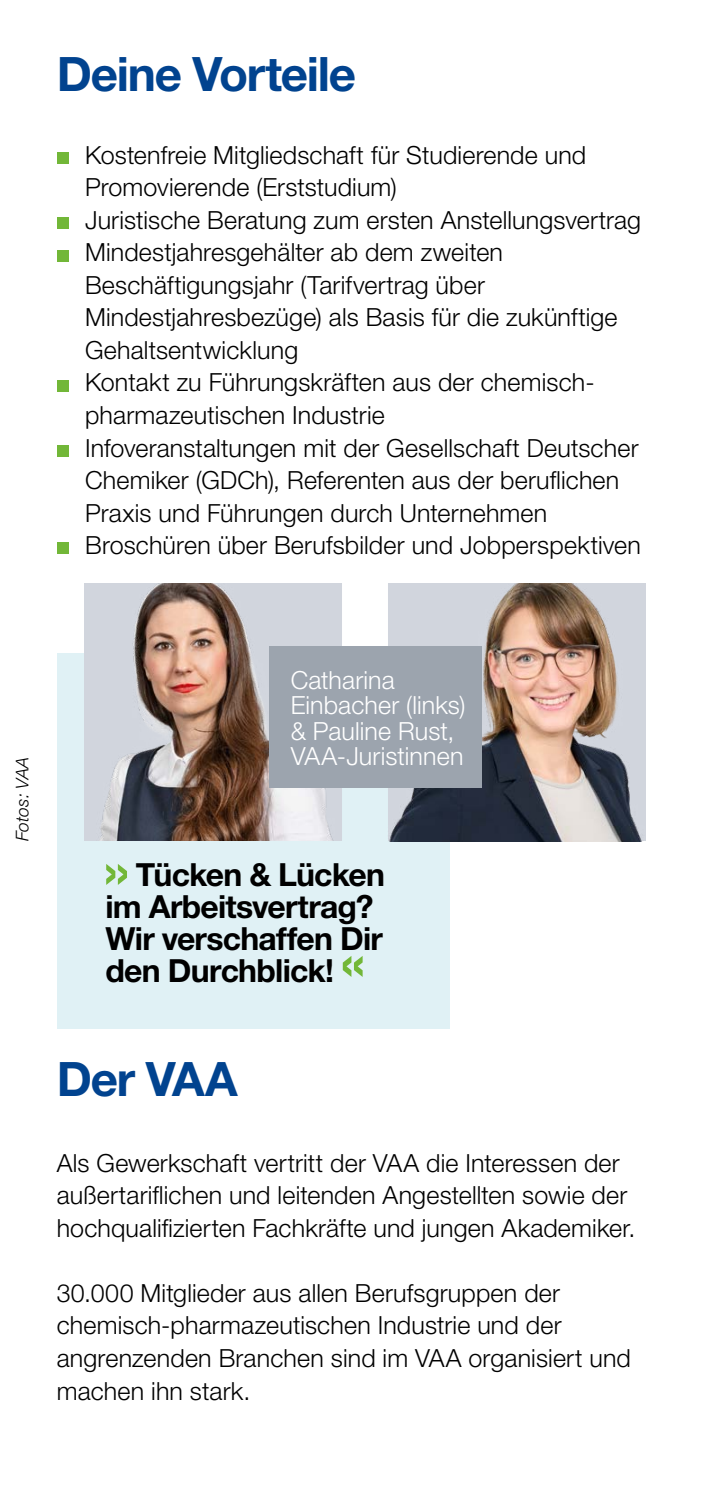
<style>
.page{position:relative;width:702px;height:1489px;background:#fff}
.page>*{position:absolute;margin:0;border:0;box-sizing:border-box;transform-origin:0 0}
.Headline_Flyer{font:700 47.5px "Helvetica Neue LT Pro";letter-spacing:-.025em;color:#01438f}
.Zitat_12_75pt_Flyer{font:700 32px/32px "Helvetica Neue LT Pro";letter-spacing:-.025em;color:#000}
.Bulletpoint{font:300 25px/32.5px "Helvetica Neue LT Pro";letter-spacing:.005em;color:#000}
.Copy{font:300 25px/32.5px "Helvetica Neue LT Pro";letter-spacing:.005em;color:#000}
.Copy_weiß_ohne_Grundlinienraster{font:300 25px/25px "Helvetica Neue LT Pro";letter-spacing:.005em;color:#fff}
.t1{font:italic 300 17.5px "Helvetica Neue LT Pro";color:#000}
</style>
<div class="page">
<div style="left:57px;top:152px;width:11px;height:12px;background:#72b738"></div>
<div style="left:57px;top:217px;width:11px;height:12px;background:#72b738"></div>
<div style="left:57px;top:250px;width:11px;height:11px;background:#72b738"></div>
<div style="left:57px;top:380px;width:11px;height:11px;background:#72b738"></div>
<div style="left:57px;top:445px;width:11px;height:11px;background:#72b738"></div>
<div style="left:57px;top:542px;width:11px;height:12px;background:#72b738"></div>
<div style="left:57px;top:652px;width:392px;height:376px;background:#e0f1f5"></div>
<svg style="left:106px;top:864px;width:21px;height:20px"></svg>
<svg style="left:343px;top:956px;width:19px;height:20px"></svg>
<img style="left:388px;top:583px;width:257px;height:258px">
<img style="left:85px;top:583px;width:257px;height:257px">
<div style="left:269px;top:646px;width:213px;height:141px;background:#9ca4ae"></div>
<p class="Headline_Flyer" style="left:57px;top:44px;width:301px">Deine Vorteile</p>
<p class="Bulletpoint" style="left:85px;top:138px;width:502px">Kostenfreie Mitgliedschaft für Studierende und<br>Promovierende (Erststudium)</p>
<p class="Bulletpoint" style="left:85px;top:203px;width:557px">Juristische Beratung zum ersten Anstellungsvertrag</p>
<p class="Bulletpoint" style="left:85px;top:236px;width:534px">Mindestjahresgehälter ab dem zweiten Beschäftigungsjahr (Tarifvertrag über Mindestjahresbezüge) als Basis für die zukünftige Gehaltsentwicklung</p>
<p class="Bulletpoint" style="left:85px;top:366px;width:511px">Kontakt zu Führungskräften aus der chemisch&shy;pharmazeutischen Industrie</p>
<p class="Bulletpoint" style="left:85px;top:431px;width:555px">Infoveranstaltungen mit der Gesellschaft Deutscher<br>Chemiker (GDCh), Referenten aus der beruflichen<br>Praxis und Führungen durch Unternehmen</p>
<p class="Bulletpoint" style="left:85px;top:528px;width:557px">Broschüren über Berufsbilder und Jobperspektiven</p>
<p class="t1" style="left:12px;top:840px;width:87px;rotate:-90deg">Fotos: VAA</p>
<p class="Copy_weiß_ohne_Grundlinienraster" style="left:291px;top:667px;width:176px">Catharina<br>Einbacher (links) &amp; Pauline Rust,</p>
<p class="Copy_weiß_ohne_Grundlinienraster" style="left:291px;top:742px;width:174px">VAA-Juristinnen</p>
<p class="Zitat_12_75pt_Flyer" style="left:105px;top:858px;width:281px;text-indent:30px">Tücken &amp; Lücken im Arbeitsvertrag?<br>Wir verschaffen Dir den Durchblick!</p>
<p class="Headline_Flyer" style="left:57px;top:1049px;width:183px">Der VAA</p>
<p class="Copy" style="left:57px;top:1146px;width:580px">Als Gewerkschaft vertritt der VAA die Interessen der außertariflichen und leitenden Angestellten sowie der hochqualifizierten Fachkräfte und jungen Akademiker.</p>
<p class="Copy" style="left:57px;top:1276px;width:575px">30.000 Mitglieder aus allen Berufsgruppen der chemisch-pharmazeutischen Industrie und der angrenzenden Branchen sind im VAA organisiert und machen ihn stark.</p>
</div>
